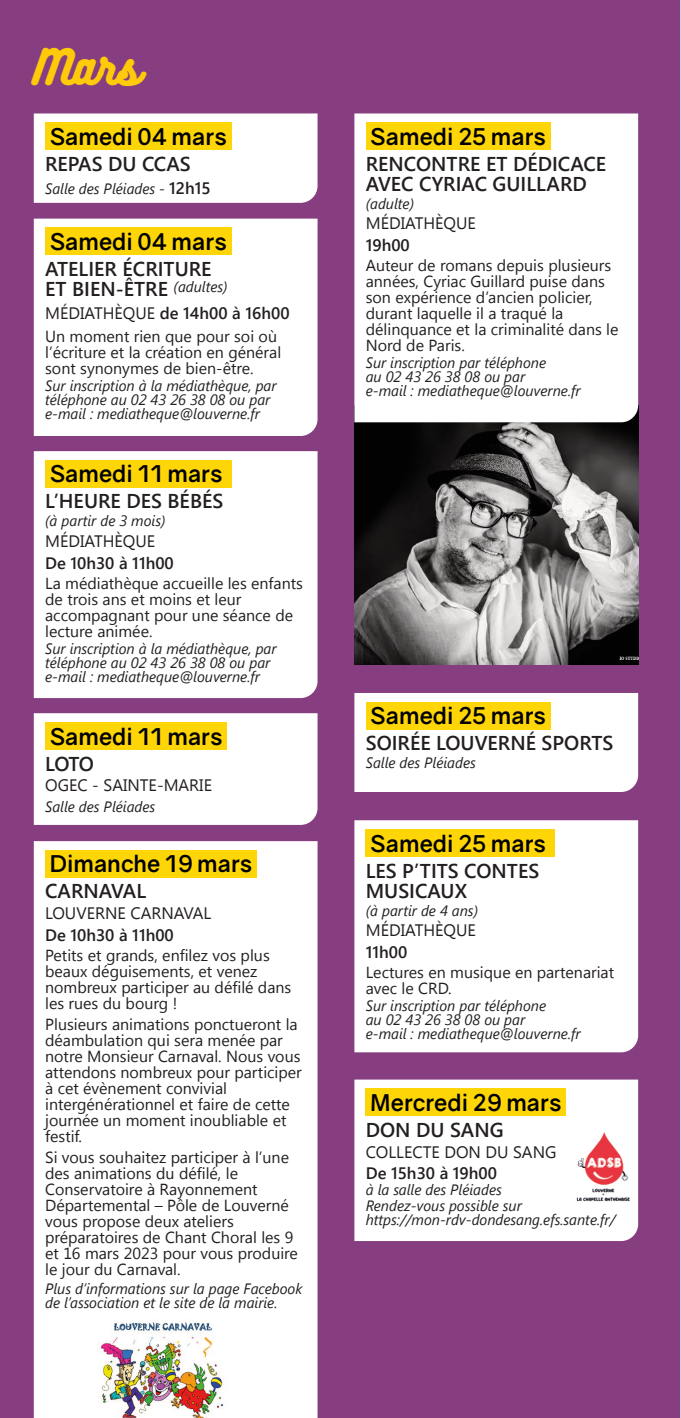
<style>
.page{position:relative;width:681px;height:1418px;background:#fff}
.page>*{position:absolute;margin:0;border:0;box-sizing:border-box;transform-origin:0 0}
.t1{font:44px "Bukhari Script";color:#feca0a}
.t2{font:700 23px "Gravity";color:#000001}
.t3{font:600 20px/20px "Segoe UI";color:#231f20}
.t4{font:16.6px "Segoe UI";color:#231f20}
.t5{font:600 16.6px "Segoe UI";color:#231f20}
.t6{font:16px/16px "Segoe UI";color:#231f20}
.t7{font:italic 15px/14px "Segoe UI";color:#231f20}
.s1{font-weight:600;font-style:normal;font-size:16.6px}
.s2{font-weight:400}
</style>
<div class="page">
<div style="left:0;top:0;width:680px;height:1417px;background:#873e80"></div>
<hr style="left:680px;top:0;width:1px;height:1417px;background:#dcd">
<div style="left:354px;top:693px;width:284px;height:99px;background:#fff"></div>
<div style="left:365px;top:701px;width:185px;height:28px;background:#fed507"></div>
<div style="left:354px;top:1079px;width:284px;height:161px;background:#fff"></div>
<div style="left:365px;top:1088px;width:200px;height:27px;background:#fed507"></div>
<img style="left:574px;top:1127px;width:57px;height:76px">
<div style="left:34px;top:113px;width:283px;height:90px;background:#fff"></div>
<div style="left:45px;top:122px;width:186px;height:28px;background:#fed507"></div>
<div style="left:34px;top:219px;width:283px;height:217px;background:#fff"></div>
<div style="left:45px;top:227px;width:186px;height:28px;background:#fed507"></div>
<div style="left:34px;top:713px;width:283px;height:112px;background:#fff"></div>
<div style="left:45px;top:722px;width:182px;height:27px;background:#fed507"></div>
<div style="left:34px;top:451px;width:283px;height:247px;background:#fff"></div>
<div style="left:45px;top:460px;width:186px;height:27px;background:#fed507"></div>
<div style="left:34px;top:841px;width:283px;height:576px;background:#fff"></div>
<div style="left:45px;top:850px;width:212px;height:27px;background:#fed507"></div>
<img style="left:92px;top:1317px;width:143px;height:100px">
<img style="left:354px;top:422px;width:284px;height:242px">
<div style="left:354px;top:113px;width:284px;height:309px;background:#fff"></div>
<div style="left:365px;top:122px;width:185px;height:28px;background:#fed507"></div>
<div style="left:354px;top:820px;width:284px;height:232px;background:#fff"></div>
<div style="left:365px;top:829px;width:190px;height:27px;background:#fed507"></div>
<h1 class="t1" style="left:34px;top:40px;width:104px">Mars</h1>
<h2 class="t2" style="left:50px;top:127px;width:178px">Samedi 04 mars</h2>
<p class="t3" style="left:45px;top:156px;width:147px">REPAS DU CCAS</p>
<p class="t7" style="left:45px;top:183px;width:167px">Salle des Pléiades - <span class="s1">12h15</span></p>
<h2 class="t2" style="left:50px;top:233px;width:178px">Samedi 04 mars</h2>
<p class="t3" style="left:45px;top:261px;width:184px">ATELIER ÉCRITURE<br>ET BIEN-ÊTRE <sup>(adultes)</sup></p>
<p class="t5" style="left:45px;top:307px;width:246px"><span class="s2">MÉDIATHÈQUE</span> de 14h00 à 16h00</p>
<p class="t6" style="left:45px;top:330px;width:237px">Un moment rien que pour soi où l’écriture et la création en général sont synonymes de bien-être.</p>
<p class="t7" style="left:45px;top:380px;width:233px">Sur inscription à la médiathèque, par téléphone au 02 43 26 38 08 ou par e-mail : mediatheque@louverne.fr</p>
<h2 class="t2" style="left:50px;top:465px;width:174px">Samedi 11 mars</h2>
<p class="t3" style="left:45px;top:493px;width:180px">L’HEURE DES BÉBÉS</p>
<p class="t7" style="left:45px;top:515px;width:122px">(à partir de 3 mois)</p>
<p class="t4" style="left:45px;top:535px;width:112px">MÉDIATHÈQUE</p>
<p class="t5" style="left:45px;top:557px;width:130px">De 10h30 à 11h00</p>
<p class="t6" style="left:45px;top:577px;width:259px">La médiathèque accueille les enfants de trois ans et moins et leur accompagnant pour une séance de lecture animée.</p>
<p class="t7" style="left:45px;top:643px;width:233px">Sur inscription à la médiathèque, par téléphone au 02 43 26 38 08 ou par e-mail : mediatheque@louverne.fr</p>
<h2 class="t2" style="left:50px;top:727px;width:174px">Samedi 11 mars</h2>
<p class="t3" style="left:45px;top:755px;width:50px">LOTO</p>
<p class="t4" style="left:45px;top:779px;width:168px">OGEC - SAINTE-MARIE</p>
<p class="t7" style="left:45px;top:801px;width:112px">Salle des Pléiades</p>
<h2 class="t2" style="left:50px;top:855px;width:204px">Dimanche 19 mars</h2>
<p class="t3" style="left:45px;top:883px;width:102px">CARNAVAL</p>
<p class="t4" style="left:45px;top:907px;width:168px">LOUVERNE CARNAVAL</p>
<p class="t5" style="left:45px;top:928px;width:130px">De 10h30 à 11h00</p>
<p class="t6" style="left:45px;top:948px;width:248px">Petits et grands, enfilez vos plus beaux déguisements, et venez nombreux participer au défilé dans les rues du bourg !</p>
<p class="t6" style="left:45px;top:1017px;width:258px">Plusieurs animations ponctueront la déambulation qui sera menée par notre Monsieur Carnaval. Nous vous attendons nombreux pour participer à cet évènement convivial intergénérationnel et faire de cette journée un moment inoubliable et festif.</p>
<p class="t6" style="left:45px;top:1150px;width:254px">Si vous souhaitez participer à l’une des animations du défilé, le<br>Conservatoire à Rayonnement<br>Départemental – Pôle de Louverné vous propose deux ateliers préparatoires de Chant Choral les 9 et 16 mars 2023 pour vous produire le jour du Carnaval.</p>
<p class="t7" style="left:45px;top:1283px;width:259px">Plus d’informations sur la page Facebook de l’association et le site de la mairie.</p>
<h2 class="t2" style="left:370px;top:127px;width:177px">Samedi 25 mars</h2>
<p class="t3" style="left:365px;top:156px;width:242px">RENCONTRE ET DÉDICACE<br>AVEC CYRIAC GUILLARD</p>
<p class="t7" style="left:365px;top:198px;width:50px">(adulte)</p>
<p class="t4" style="left:365px;top:217px;width:112px">MÉDIATHÈQUE</p>
<p class="t5" style="left:365px;top:239px;width:46px">19h00</p>
<p class="t6" style="left:365px;top:259px;width:254px">Auteur de romans depuis plusieurs années, Cyriac Guillard puise dans son expérience d’ancien policier, durant laquelle il a traqué la délinquance et la criminalité dans le<br>Nord de Paris.</p>
<p class="t7" style="left:365px;top:357px;width:216px">Sur inscription par téléphone<br>au 02 43 26 38 08 ou par<br>e-mail : mediatheque@louverne.fr</p>
<h2 class="t2" style="left:370px;top:707px;width:177px">Samedi 25 mars</h2>
<p class="t3" style="left:365px;top:735px;width:249px">SOIRÉE LOUVERNÉ SPORTS</p>
<p class="t7" style="left:365px;top:757px;width:112px">Salle des Pléiades</p>
<h2 class="t2" style="left:370px;top:834px;width:177px">Samedi 25 mars</h2>
<p class="t3" style="left:365px;top:862px;width:175px">LES P’TITS CONTES<br>MUSICAUX</p>
<p class="t7" style="left:365px;top:904px;width:114px">(à partir de 4 ans)</p>
<p class="t4" style="left:365px;top:924px;width:112px">MÉDIATHÈQUE</p>
<p class="t5" style="left:365px;top:946px;width:43px">11h00</p>
<p class="t6" style="left:365px;top:965px;width:250px">Lectures en musique en partenariat avec le CRD.</p>
<p class="t7" style="left:365px;top:1000px;width:216px">Sur inscription par téléphone<br>au 02 43 26 38 08 ou par<br>e-mail : mediatheque@louverne.fr</p>
<h2 class="t2" style="left:370px;top:1093px;width:193px">Mercredi 29 mars</h2>
<p class="t3" style="left:365px;top:1121px;width:139px">DON DU SANG</p>
<p class="t4" style="left:365px;top:1145px;width:192px">COLLECTE DON DU SANG</p>
<p class="t5" style="left:365px;top:1167px;width:133px">De 15h30 à 19h00</p>
<p class="t7" style="left:365px;top:1183px;width:157px;line-height:16px">à la salle des Pléiades<br>Rendez-vous possible sur</p>
<p class="t7" style="left:365px;top:1214px;width:251px">https://mon-rdv-dondesang.efs.sante.fr/</p>
</div>
